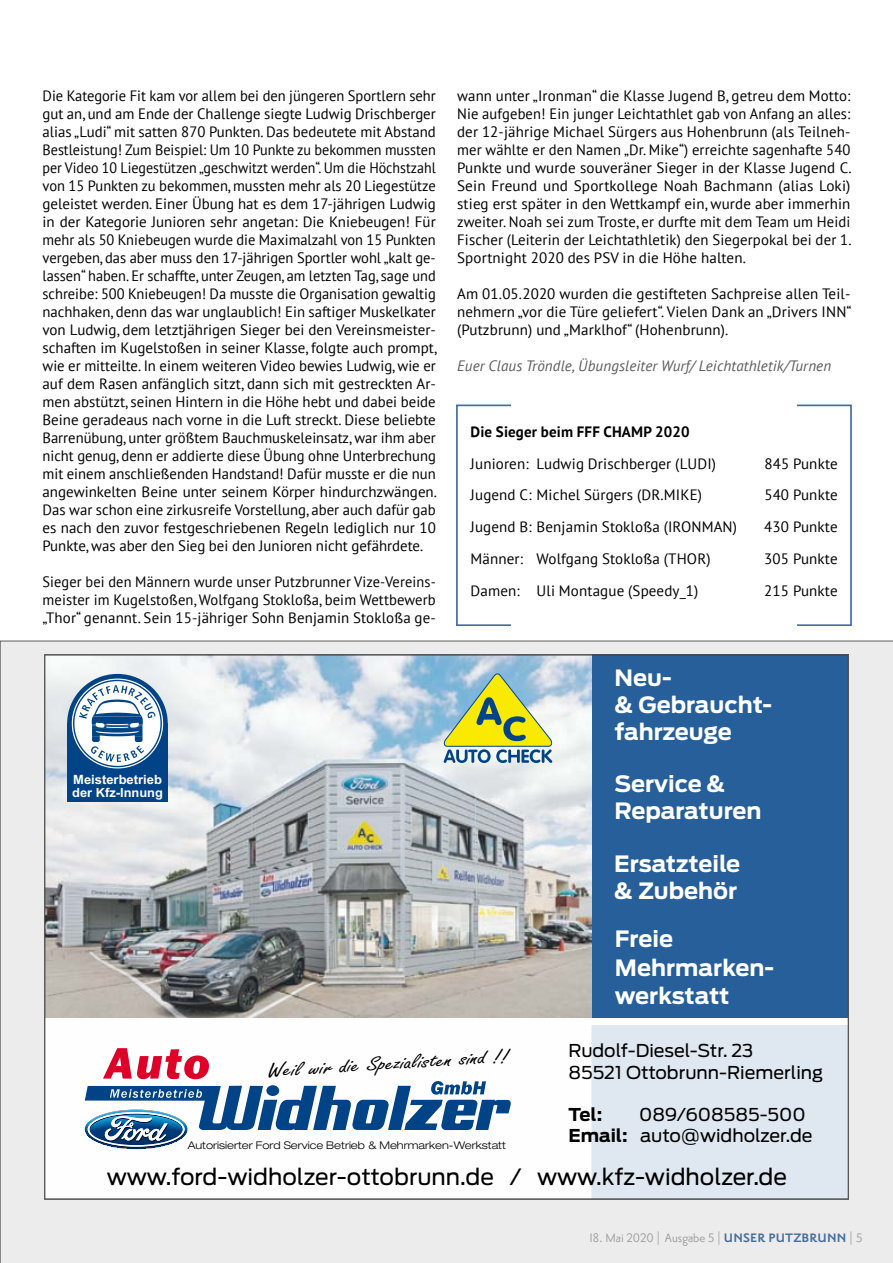
<style>
.page{position:relative;width:893px;height:1263px;background:#fff}
.page>*{position:absolute;margin:0;border:0;box-sizing:border-box;transform-origin:0 0}
.t1{font:700 22.35px/26.8px "Ford Antenna";color:#fff}
.t2{font:22.35px "Ford Antenna";color:#000}
.t3{font:21.15px "Freestyle Script";color:#000;scale:1.38 1}
.t4{font:17.7px/21.1px "Ford Antenna";color:#000}
.t5{font:700 17.7px "Ford Antenna";color:#000}
.t6{font:15px/18px "PT Sans";letter-spacing:.01em;color:#000;text-align:justify}
.t7{font:15px/18px "PT Sans";letter-spacing:.01em;color:#000;text-align:justify;scale:.96 1}
.t8{font:italic 15px "PT Sans";letter-spacing:.01em;color:#5b5b5a}
.t9{font:15px "Priori Sans OT";color:#989999}
.t10{font:700 15px "PT Sans";letter-spacing:.01em;color:#000}
.t11{font:700 12.75px "Arial";color:#fff}
.t12{font:700 12.6px "Arial";color:#fff}
.t13{font:300 expanded 10.65px "Ford CE";color:#000}
.s1{font-weight:700}
.s2{font-weight:700;color:#466d9c}
</style>
<div class="page">
<svg style="left:0;top:641px;width:893px;height:622px;background:#e3e4e5"></svg>
<div style="left:591px;top:657px;width:255px;height:361px;background:#265f99"></div>
<img style="left:47px;top:1025px;width:799px;height:172px">
<svg style="left:85px;top:1048px;width:426px;height:101px"></svg>
<img style="left:47px;top:657px;width:544px;height:361px">
<svg style="left:443px;top:673px;width:109px;height:90px;background:#b1c384"></svg>
<div style="left:67px;top:723px;width:101px;height:79px;background:#004487"></div>
<svg style="left:67px;top:674px;width:101px;height:99px"></svg>
<svg style="left:73px;top:680px;width:89px;height:87px"></svg>
<div style="left:45px;top:1018px;width:803px;height:7px;background:#fff"></div>
<div style="left:456px;top:404px;width:396px;height:222px;border:2px solid #466d9c"></div>
<div style="left:511px;top:400px;width:286px;height:231px;background:#fff"></div>
<p class="t6" style="left:43px;top:86px;width:396px">Die Kategorie Fit kam vor allem bei den jüngeren Sportlern sehr gut an, und am Ende der Challenge siegte Ludwig Drischberger alias „Ludi“ mit satten 870 Punkten. Das bedeutete mit Abstand Bestleistung! Zum Beispiel: Um 10 Punkte zu bekommen mussten per Video 10 Liegestützen „geschwitzt werden“. Um die Höchstzahl von 15 Punkten zu bekommen, mussten mehr als 20 Liegestütze geleistet werden. Einer Übung hat es dem 17-jährigen Ludwig in der Kategorie Junioren sehr angetan: Die Kniebeugen! Für mehr als 50 Kniebeugen wurde die Maximalzahl von 15 Punkten vergeben, das aber muss den 17-jährigen Sportler wohl „kalt ge&shy;lassen“ haben. Er schaffte, unter Zeugen, am letzten Tag, sage und schreibe: 500 Kniebeugen! Da musste die Organisation gewaltig nachhaken, denn das war unglaublich! Ein saftiger Muskelkater von Ludwig, dem letztjährigen Sieger bei den Vereinsmeister&shy;schaften im Kugelstoßen in seiner Klasse, folgte auch prompt, wie er mitteilte. In einem weiteren Video bewies Ludwig, wie er auf dem Rasen anfänglich sitzt, dann sich mit gestreckten Ar&shy;men abstützt, seinen Hintern in die Höhe hebt und dabei beide Beine geradeaus nach vorne in die Luft streckt. Diese beliebte Barrenübung, unter größtem Bauchmuskeleinsatz, war ihm aber nicht genug, denn er addierte diese Übung ohne Unterbrechung mit einem anschließenden Handstand! Dafür musste er die nun angewinkelten Beine unter seinem Körper hindurchzwängen.<br>Das war schon eine zirkusreife Vorstellung, aber auch dafür gab es nach den zuvor festgeschriebenen Regeln lediglich nur 10<br>Punkte, was aber den Sieg bei den Junioren nicht gefährdete.</p>
<p class="t7" style="left:43px;top:572px;width:411px">Sieger bei den Männern wurde unser Putzbrunner Vize-Vereins&shy;meister im Kugelstoßen, Wolfgang Stokloßa, beim Wettbewerb „Thor“ genannt. Sein 15-jähriger Sohn Benjamin Stokloßa ge-</p>
<p class="t11" style="left:73px;top:770px;width:90px">Meisterbetrieb</p>
<p class="t12" style="left:72px;top:783px;width:92px">der Kfz-Innung</p>
<p class="t6" style="left:457px;top:86px;width:396px">wann unter „Ironman“ die Klasse Jugend B, getreu dem Motto:<br>Nie aufgeben! Ein junger Leichtathlet gab von Anfang an alles: der 12-jährige Michael Sürgers aus Hohenbrunn (als Teilneh&shy;mer wählte er den Namen „Dr. Mike“) erreichte sagenhafte 540<br>Punkte und wurde souveräner Sieger in der Klasse Jugend C.<br>Sein Freund und Sportkollege Noah Bachmann (alias Loki) stieg erst später in den Wettkampf ein, wurde aber immerhin zweiter. Noah sei zum Troste, er durfte mit dem Team um Heidi Fischer (Leiterin der Leichtathletik) den Siegerpokal bei der 1.<br>Sportnight 2020 des PSV in die Höhe halten.</p>
<p class="t6" style="left:457px;top:284px;width:396px">Am 01.05.2020 wurden die gestifteten Sachpreise allen Teil&shy;nehmern „vor die Türe geliefert“. Vielen Dank an „Drivers INN“ (Putzbrunn) und „Marklhof“ (Hohenbrunn).</p>
<p class="t8" style="left:457px;top:356px;width:376px">Euer Claus Tröndle, Übungsleiter Wurf/ Leichtathletik/Turnen</p>
<p class="t10" style="left:471px;top:421px;width:220px">Die Sieger beim FFF CHAMP 2020</p>
<p class="t6" style="left:471px;top:454px;width:247px">Junioren: Ludwig Drischberger (LUDI)</p>
<p class="t6" style="left:764px;top:454px;width:75px">845 Punkte</p>
<p class="t6" style="left:471px;top:486px;width:233px">Jugend C: Michel Sürgers (DR.MIKE)</p>
<p class="t6" style="left:764px;top:486px;width:75px">540 Punkte</p>
<p class="t6" style="left:471px;top:518px;width:268px">Jugend B: Benjamin Stokloßa (IRONMAN)</p>
<p class="t6" style="left:764px;top:518px;width:75px">430 Punkte</p>
<p class="t6" style="left:471px;top:549px;width:242px">Männer: Wolfgang Stokloßa (THOR)</p>
<p class="t6" style="left:764px;top:549px;width:75px">305 Punkte</p>
<p class="t6" style="left:470px;top:581px;width:229px">Damen: Uli Montague (Speedy_1)</p>
<p class="t6" style="left:764px;top:581px;width:75px">215 Punkte</p>
<h1 class="t1" style="left:614px;top:662px;width:159px">Neu-<br>&amp; Gebraucht&shy;fahrzeuge</h1>
<h1 class="t1" style="left:615px;top:768px;width:149px">Service &amp;<br>Reparaturen</h1>
<h1 class="t1" style="left:614px;top:848px;width:127px">Ersatzteile &amp; Zubehör</h1>
<h1 class="t1" style="left:615px;top:923px;width:161px;line-height:28.2px">Freie<br>Mehrmarken&shy;werkstatt</h1>
<h2 class="t3" style="left:267px;top:1060px;width:177px;rotate:-4deg">Weil wir die Spezialisten sind !!</h2>
<p class="t13" style="left:188px;top:1139px;width:320px">Autorisierter Ford Service Betrieb &amp; Mehrmarken-Werkstatt</p>
<p class="t4" style="left:568px;top:1038px;width:256px">Rudolf-Diesel-Str. 23<br>85521 Ottobrunn-Riemerling</p>
<p class="t5" style="left:568px;top:1098px;width:35px">Tel:</p>
<p class="t4" style="left:568px;top:1102px;width:246px;text-indent:71px">089/608585-500<br><span class="s1">Email:</span> auto@widholzer.de</p>
<h1 class="t2" style="left:107px;top:1157px;width:682px">www.ford-widholzer-ottobrunn.de / www.kfz-widholzer.de</h1>
<p class="t9" style="left:589px;top:1231px;width:275px">18. Mai 2020 | Ausgabe 5 | <span class="s2">Unser Putzbrunn</span> | 5</p>
</div>
